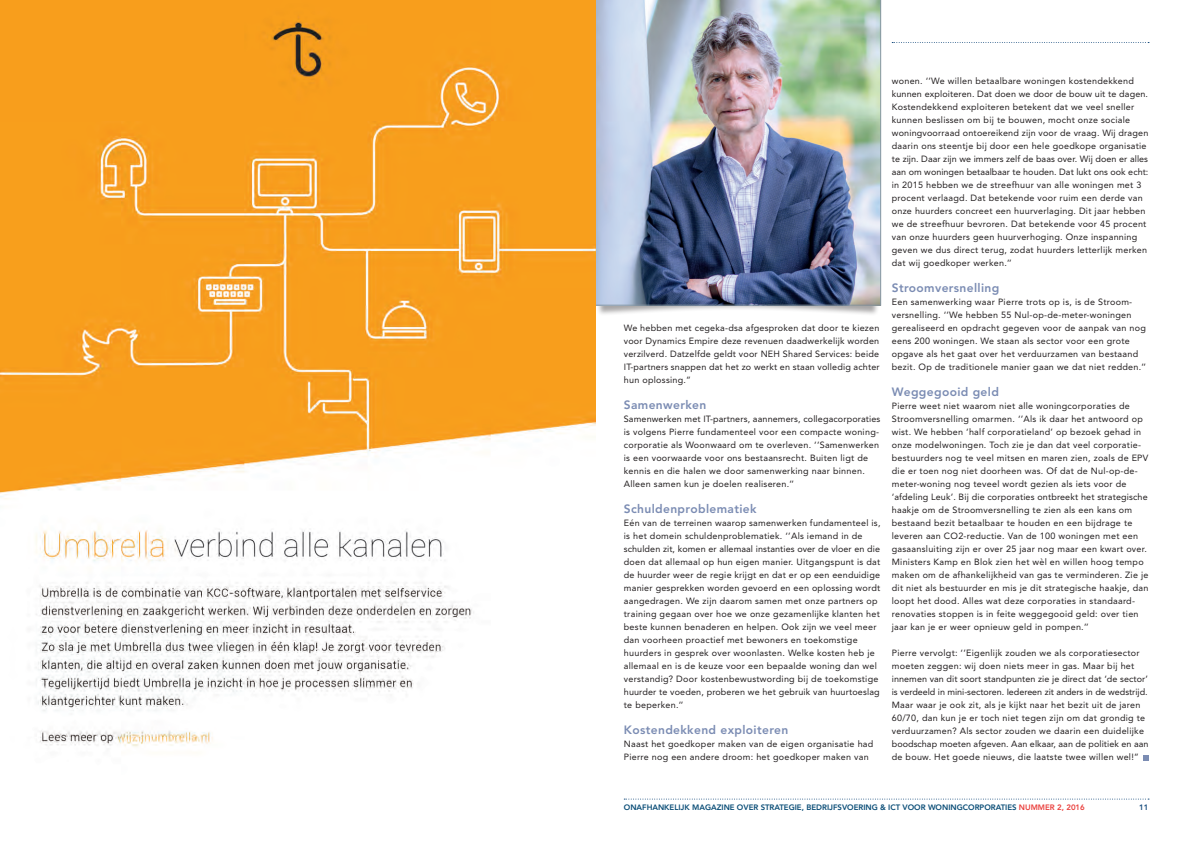
<style>
.page{position:relative;width:1191px;height:842px;background:#fff}
.page>*{position:absolute;margin:0;border:0;box-sizing:border-box;transform-origin:0 0}
.t1{font:800 12px "Avenir";letter-spacing:.03em;color:#7b8cb3}
.t2{font:9px/13px "Avenir";letter-spacing:.03em;color:#231f20}
.t3{font:9px/13px "Avenir";letter-spacing:.01em;color:#231f20}
.t4{font:9px "Avenir";letter-spacing:-.005em;color:#231f20}
.t5{font:9px "Avenir";color:#231f20}
.t6{font:800 7.8px "Avenir";color:#074b75}
.t7{font:800 7.8px "Avenir";color:#144a7c}
.s1{color:#ea3f3c}
</style>
<div class="page">
<svg style="left:624px;top:799px;width:525px;height:1px"></svg>
<svg style="left:892px;top:42px;width:257px;height:1px"></svg>
<div style="left:596px;top:282px;width:283px;height:34px;background:#231f20;opacity:.4"></div>
<svg style="left:1143px;top:755px;width:5px;height:5px"></svg>
<img style="left:595px;top:0;width:286px;height:305px">
<img style="left:0;top:0;width:595px;height:747px">
<p class="t2" style="left:624px;top:322px;width:257px">We hebben met cegeka-dsa afgesproken dat door te kiezen</p>
<p class="t2" style="left:624px;top:335px;width:257px">voor Dynamics Empire deze revenuen daadwerkelijk worden</p>
<p class="t2" style="left:624px;top:348px;width:257px">verzilverd. Datzelfde geldt voor NEH Shared Services: beide</p>
<p class="t2" style="left:624px;top:361px;width:257px">IT-partners snappen dat het zo werkt en staan volledig achter hun oplossing.’’</p>
<p class="t1" style="left:624px;top:398px;width:84px">Samenwerken</p>
<p class="t2" style="left:624px;top:413px;width:258px">Samenwerken met IT-partners, aannemers, collegacorporaties</p>
<p class="t2" style="left:624px;top:426px;width:257px">is volgens Pierre fundamenteel voor een compacte woning&shy;corporatie als Woonwaard om te overleven. ‘’Samenwerken is een voorwaarde voor ons bestaansrecht. Buiten ligt de kennis en die halen we door samenwerking naar binnen.<br>Alleen samen kun je doelen realiseren.’’</p>
<p class="t1" style="left:624px;top:502px;width:134px">Schuldenproblematiek</p>
<p class="t2" style="left:624px;top:517px;width:258px">Eén van de terreinen waarop samenwerken fundamenteel is,</p>
<p class="t3" style="left:624px;top:530px;width:258px">is het domein schuldenproblematiek. ‘’Als iemand in de schulden zit, komen er allemaal instanties over de vloer en die</p>
<p class="t2" style="left:624px;top:556px;width:258px">doen dat allemaal op hun eigen manier. Uitgangspunt is dat</p>
<p class="t2" style="left:624px;top:569px;width:258px">de huurder weer de regie krijgt en dat er op een eenduidige</p>
<p class="t2" style="left:624px;top:582px;width:258px">manier gesprekken worden gevoerd en een oplossing wordt</p>
<p class="t2" style="left:624px;top:595px;width:258px">aangedragen. We zijn daarom samen met onze partners op training gegaan over hoe we onze gezamenlijke klanten het beste kunnen benaderen en helpen. Ook zijn we veel meer dan voorheen proactief met bewoners en toekomstige</p>
<p class="t2" style="left:624px;top:647px;width:257px">huurders in gesprek over woonlasten. Welke kosten heb je allemaal en is de keuze voor een bepaalde woning dan wel verstandig? Door kostenbewustwording bij de toekomstige huurder te voeden, proberen we het gebruik van huurtoeslag</p>
<p class="t2" style="left:624px;top:699px;width:61px">te beperken.’’</p>
<p class="t1" style="left:624px;top:723px;width:166px">Kostendekkend exploiteren</p>
<p class="t2" style="left:624px;top:738px;width:251px">Naast het goedkoper maken van de eigen organisatie had<br>Pierre nog een andere droom: het goedkoper maken van</p>
<p class="t2" style="left:891px;top:75px;width:258px">wonen. ‘’We willen betaalbare woningen kostendekkend kunnen exploiteren. Dat doen we door de bouw uit te dagen.</p>
<p class="t2" style="left:891px;top:101px;width:258px">Kostendekkend exploiteren betekent dat we veel sneller kunnen beslissen om bij te bouwen, mocht onze sociale woningvoorraad ontoereikend zijn voor de vraag. Wij dragen</p>
<p class="t2" style="left:891px;top:140px;width:258px">daarin ons steentje bij door een hele goedkope organisatie te zijn. Daar zijn we immers zelf de baas over. Wij doen er alles</p>
<p class="t5" style="left:891px;top:167px;width:258px">aan om woningen betaalbaar te houden. Dat lukt ons ook echt:</p>
<p class="t2" style="left:891px;top:179px;width:257px">in 2015 hebben we de streefhuur van alle woningen met 3 procent verlaagd. Dat betekende voor ruim een derde van onze huurders concreet een huurverlaging. Dit jaar hebben we de streefhuur bevroren. Dat betekende voor 45 procent van onze huurders geen huurverhoging. Onze inspanning geven we dus direct terug, zodat huurders letterlijk merken dat wij goedkoper werken.’’</p>
<p class="t1" style="left:891px;top:281px;width:109px">Stroomversnelling</p>
<p class="t2" style="left:891px;top:296px;width:256px">Een samenwerking waar Pierre trots op is, is de Stroom&shy;versnelling. ‘’We hebben 55 Nul-op-de-meter-woningen gerealiseerd en opdracht gegeven voor de aanpak van nog eens 200 woningen. We staan als sector voor een grote opgave als het gaat over het verduurzamen van bestaand bezit. Op de traditionele manier gaan we dat niet redden.’’</p>
<p class="t1" style="left:891px;top:385px;width:109px">Weggegooid geld</p>
<p class="t2" style="left:891px;top:400px;width:258px">Pierre weet niet waarom niet alle woningcorporaties de Stroomversnelling omarmen. ‘’Als ik daar het antwoord op wist. We hebben ‘half corporatieland’ op bezoek gehad in onze modelwoningen. Toch zie je dan dat veel corporatie&shy;bestuurders nog te veel mitsen en maren zien, zoals de EPV die er toen nog niet doorheen was. Of dat de Nul-op-de&shy;meter-woning nog teveel wordt gezien als iets voor de</p>
<p class="t2" style="left:891px;top:491px;width:257px">‘afdeling Leuk’. Bij die corporaties ontbreekt het strategische</p>
<p class="t2" style="left:891px;top:504px;width:258px">haakje om de Stroomversnelling te zien als een kans om bestaand bezit betaalbaar te houden en een bijdrage te leveren aan CO2-reductie. Van de 100 woningen met een gasaansluiting zijn er over 25 jaar nog maar een kwart over.<br>Ministers Kamp en Blok zien het wèl en willen hoog tempo maken om de afhankelijkheid van gas te verminderen. Zie je</p>
<p class="t2" style="left:891px;top:582px;width:258px">dit niet als bestuurder en mis je dit strategische haakje, dan loopt het dood. Alles wat deze corporaties in standaard&shy;renovaties stoppen is in feite weggegooid geld: over tien jaar kan je er weer opnieuw geld in pompen.’’</p>
<p class="t2" style="left:891px;top:647px;width:258px">Pierre vervolgt: ‘’Eigenlijk zouden we als corporatiesector moeten zeggen: wij doen niets meer in gas. Maar bij het innemen van dit soort standpunten zie je direct dat ‘de sector’</p>
<p class="t4" style="left:891px;top:687px;width:257px">is verdeeld in mini-sectoren. Iedereen zit anders in de wedstrijd.</p>
<p class="t2" style="left:891px;top:699px;width:258px">Maar waar je ook zit, als je kijkt naar het bezit uit de jaren 60/70, dan kun je er toch niet tegen zijn om dat grondig te verduurzamen? Als sector zouden we daarin een duidelijke boodschap moeten afgeven. Aan elkaar, aan de politiek en aan</p>
<p class="t2" style="left:891px;top:751px;width:248px">de bouw. Het goede nieuws, die laatste twee willen wel!”</p>
<p class="t6" style="left:624px;top:802px;width:462px">ONAFHANKELIJK MAGAZINE OVER STRATEGIE, BEDRIJFSVOERING &amp; ICT VOOR WONINGCORPORATIES <span class="s1">NUMMER 2, 2016</span></p>
<p class="t7" style="left:1139px;top:802px;width:11px">11</p>
</div>
